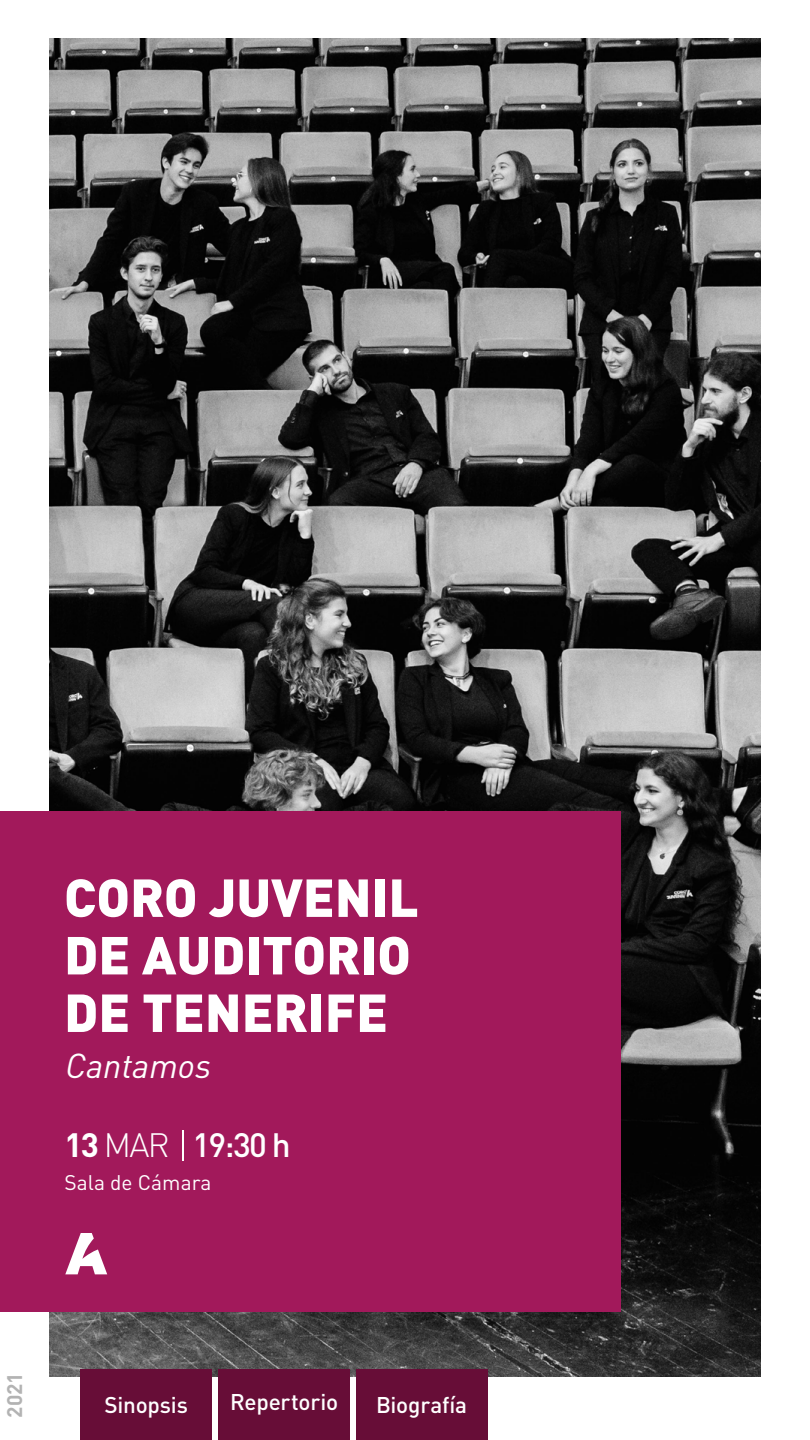
<style>
.page{position:relative;width:810px;height:1440px;background:#fff}
.page>*{position:absolute;margin:0;border:0;box-sizing:border-box;transform-origin:0 0}
.t1{font:900 52.65px/57.5px "DIN Pro";color:#fff}
.t2{font:italic 34.2px "DIN Pro";color:#fff}
.t3{font:500 33.38px "DIN Pro";color:#fff}
.t4{font:500 22.5px "DIN Pro";letter-spacing:-.01em;color:#fff}
.t5{font:20.92px "DIN Pro";color:#fff}
.t6{font:700 20.92px "DIN Pro";color:#b3b3b3}
.s1{font-weight:700}
.s2{font-weight:300}
</style>
<div class="page">
<img style="left:50px;top:38px;width:710px;height:1338px">
<div style="left:0;top:812px;width:621px;height:500px;background:#a2195b"></div>
<hr style="left:182px;top:1130px;width:2px;height:31px;background:#fff">
<svg style="left:65px;top:1233px;width:42px;height:41px"></svg>
<div style="left:80px;top:1370px;width:132px;height:70px;background:#670d37"></div>
<div style="left:218px;top:1370px;width:132px;height:70px;background:#670d37"></div>
<div style="left:356px;top:1370px;width:131px;height:70px;background:#670d37"></div>
<p class="t1" style="left:64px;top:862px;width:356px">CORO JUVENIL<br>DE AUDITORIO<br>DE TENERIFE</p>
<p class="t2" style="left:65px;top:1039px;width:147px">Cantamos</p>
<p class="t3" style="left:65px;top:1118px;width:228px"><span class="s1">13</span> <span class="s2">MAR</span> 19:30 h</p>
<p class="t5" style="left:65px;top:1168px;width:148px">Sala de Cámara</p>
<p class="t6" style="left:-3px;top:1418px;width:47px;rotate:-90deg">2021</p>
<p class="t4" style="left:105px;top:1387px;width:85px">Sinopsis</p>
<p class="t4" style="left:230px;top:1384px;width:109px">Repertorio</p>
<p class="t4" style="left:376px;top:1387px;width:92px">Biografía</p>
</div>
